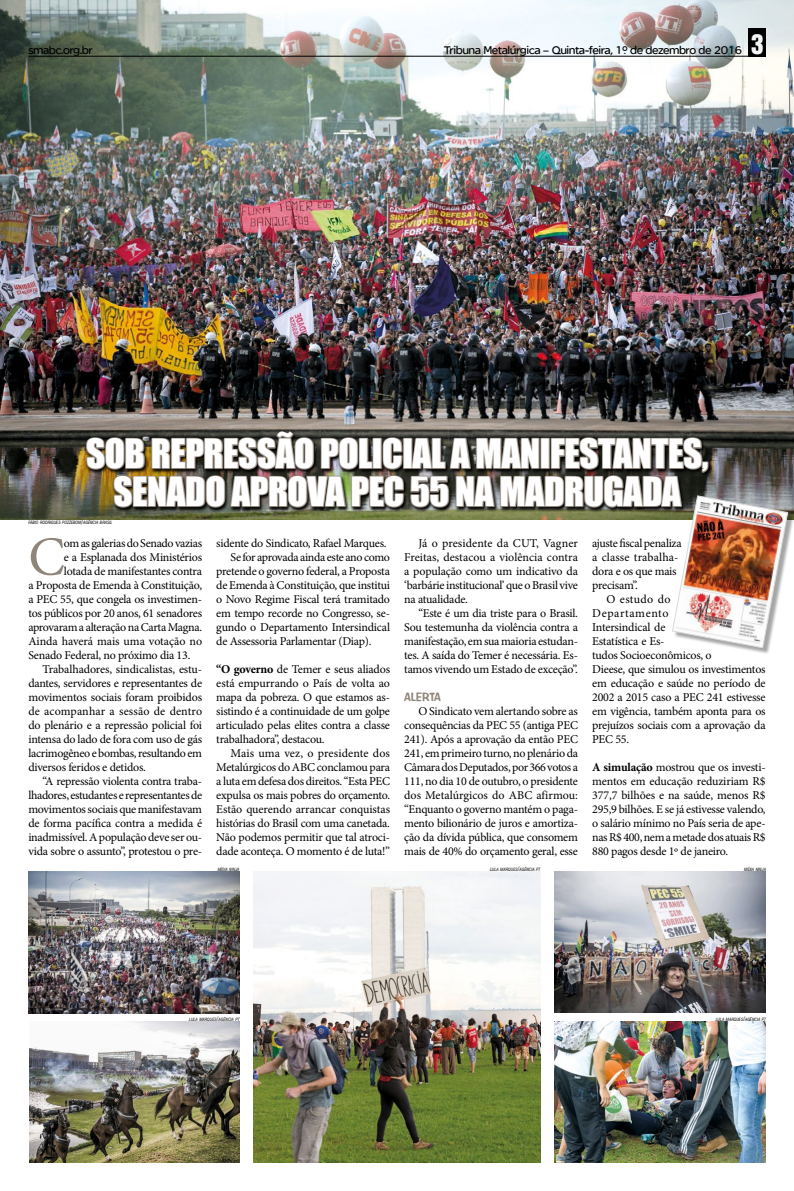
<style>
.page{position:relative;width:794px;height:1191px;background:#fff}
.page>*{position:absolute;margin:0;border:0;box-sizing:border-box;transform-origin:0 0}
.t1{font:55.1px "Minion Pro";color:#8f857a}
.t2{font:37px/38px "Impact";letter-spacing:-.01em;color:#fff;text-align:center}
.t3{font:12px/14px "Minion Pro";letter-spacing:-.02em;color:#000;text-align:justify}
.t4{font:12px "SE Optimist Semi";letter-spacing:-.04em;color:#000}
.t5{font:12px "Minion Pro";letter-spacing:.01em;color:#000}
.t6{font:12px "Impress BT";color:#8f857a}
.t7{font:italic condensed 4.4px "Swiss 721 BT";color:#000}
.s1{font-family:"Helvetica Inserat";font-size:25px;color:#f4f5f6}
.s2{font-size:6.2px}
.s3{font-weight:700}
</style>
<div class="page">
<img style="left:0;top:0;width:794px;height:519px">
<hr style="left:28px;top:56px;width:738px;height:1px;background:#000">
<div style="left:749px;top:28px;width:17px;height:29px;background:#000"></div>
<img style="left:254px;top:871px;width:286px;height:291px">
<img style="left:29px;top:871px;width:210px;height:142px">
<img style="left:29px;top:1021px;width:210px;height:141px">
<img style="left:555px;top:871px;width:211px;height:141px">
<img style="left:555px;top:1021px;width:211px;height:141px">
<div style="left:673px;top:497px;width:121px;height:158px;background:#000;opacity:.35"></div>
<img style="left:84px;top:418px;width:705px;height:231px">
<p class="t4" style="left:28px;top:43px;width:66px">smabc.org.br</p>
<p class="t4" style="left:444px;top:43px;width:321px">Tribuna Metalúrgica – Quinta-feira, 1º de dezembro de 2016 <span class="s1">3</span></p>
<h2 class="t2" style="left:86px;top:433px;width:624px">SOB REPRESSÃO POLICIAL A MANIFESTANTES,<br>SENADO APROVA PEC 55 NA MADRUGADA</h2>
<p class="t7" style="left:28px;top:520px;width:85px">FÁBIO RODRIGUES POZZEBOM<span class="s2">/</span>AGÊNCIA BRASIL</p>
<h1 class="t1" style="left:28px;top:520px;width:38px">C</h1>
<p class="t3" style="left:64px;top:536px;width:140px">om as galerias do Senado vazias</p>
<p class="t3" style="left:64px;top:550px;width:140px">e a Esplanada dos Ministérios</p>
<p class="t3" style="left:64px;top:564px;width:140px">lotada de manifestantes contra</p>
<p class="t3" style="left:28px;top:578px;width:175px">a Proposta de Emenda à Constituição,</p>
<p class="t3" style="left:28px;top:592px;width:175px">a PEC 55, que congela os investimen-</p>
<p class="t3" style="left:28px;top:606px;width:175px">tos públicos por 20 anos, 61 senadores</p>
<p class="t3" style="left:28px;top:620px;width:175px">aprovaram a alteração na Carta Magna.</p>
<p class="t3" style="left:28px;top:634px;width:175px">Ainda haverá mais uma votação no</p>
<p class="t3" style="left:28px;top:648px;width:163px">Senado Federal, no próximo dia 13.</p>
<p class="t3" style="left:43px;top:662px;width:161px">Trabalhadores, sindicalistas, estu-</p>
<p class="t3" style="left:28px;top:676px;width:175px">dantes, servidores e representantes de</p>
<p class="t3" style="left:28px;top:690px;width:175px">movimentos sociais foram proibidos</p>
<p class="t5" style="left:28px;top:703px;width:175px">de acompanhar a sessão de dentro</p>
<p class="t3" style="left:28px;top:718px;width:175px">do plenário e a repressão policial foi</p>
<p class="t3" style="left:28px;top:732px;width:175px">intensa do lado de fora com uso de gás</p>
<p class="t3" style="left:28px;top:746px;width:175px">lacrimogêneo e bombas, resultando em</p>
<p class="t3" style="left:28px;top:760px;width:119px">diversos feridos e detidos.</p>
<p class="t3" style="left:43px;top:774px;width:161px">“A repressão violenta contra traba-</p>
<p class="t3" style="left:28px;top:788px;width:175px">lhadores, estudantes e representantes de</p>
<p class="t3" style="left:28px;top:802px;width:175px">movimentos sociais que manifestavam</p>
<p class="t3" style="left:28px;top:816px;width:175px">de forma pacífica contra a medida é</p>
<p class="t3" style="left:28px;top:830px;width:175px">inadmissível. A população deve ser ou-</p>
<p class="t3" style="left:28px;top:844px;width:175px">vida sobre o assunto”, protestou o pre-</p>
<p class="t3" style="left:216px;top:536px;width:172px">sidente do Sindicato, Rafael Marques.</p>
<p class="t3" style="left:230px;top:550px;width:161px">Se for aprovada ainda este ano como</p>
<p class="t3" style="left:216px;top:564px;width:175px">pretende o governo federal, a Proposta</p>
<p class="t3" style="left:216px;top:578px;width:175px">de Emenda à Constituição, que institui</p>
<p class="t3" style="left:216px;top:592px;width:175px">o Novo Regime Fiscal terá tramitado</p>
<p class="t3" style="left:216px;top:606px;width:175px">em tempo recorde no Congresso, se-</p>
<p class="t3" style="left:216px;top:620px;width:175px">gundo o Departamento Intersindical</p>
<p class="t3" style="left:216px;top:634px;width:157px">de Assessoria Parlamentar (Diap).</p>
<p class="t3" style="left:216px;top:662px;width:175px"><span class="s3">“O governo</span> de Temer e seus aliados está empurrando o País de volta ao mapa da pobreza. O que estamos as&shy;sistindo é a continuidade de um golpe articulado pelas elites contra a classe trabalhadora”, destacou.</p>
<p class="t3" style="left:216px;top:746px;width:175px;text-indent:14px">Mais uma vez, o presidente dos Metalúrgicos do ABC conclamou para a luta em defesa dos direitos. “Esta PEC expulsa os mais pobres do orçamento.<br>Estão querendo arrancar conquistas histórias do Brasil com uma canetada.<br>Não podemos permitir que tal atroci&shy;dade aconteça. O momento é de luta!”</p>
<p class="t3" style="left:404px;top:536px;width:175px;text-indent:14px">Já o presidente da CUT, Vagner Freitas, destacou a violência contra a população como um indicativo da ‘barbárie institucional’ que o Brasil vive na atualidade.</p>
<p class="t3" style="left:404px;top:606px;width:175px;text-indent:14px">“Este é um dia triste para o Brasil.<br>Sou testemunha da violência contra a manifestação, em sua maioria estudan&shy;tes. A saída do Temer é necessária. Es&shy;tamos vivendo um Estado de exceção”.</p>
<p class="t6" style="left:404px;top:689px;width:14px">ALERTA</p>
<p class="t3" style="left:404px;top:704px;width:175px;text-indent:14px">O Sindicato vem alertando sobre as consequências da PEC 55 (antiga PEC 241). Após a aprovação da então PEC 241, em primeiro turno, no plenário da Câmara dos Deputados, por 366 votos a 111, no dia 10 de outubro, o presidente dos Metalúrgicos do ABC afirmou: “Enquanto o governo mantém o paga&shy;mento bilionário de juros e amortiza&shy;ção da dívida pública, que consomem mais de 40% do orçamento geral, esse</p>
<p class="t3" style="left:592px;top:536px;width:91px;text-align:left">ajuste fiscal penaliza a classe trabalha&shy;dora e os que mais precisam”.</p>
<p class="t3" style="left:592px;top:592px;width:175px;text-align:left;text-indent:14px">O estudo do<br>Departamento<br>Intersindical de<br>Estatística e Es-<br>tudos Socioeconômicos, o<br>Dieese, que simulou os investimentos em educação e saúde no período de<br>2002 a 2015 caso a PEC 241 estivesse em vigência, também aponta para os prejuízos sociais com a aprovação da<br>PEC 55.</p>
<p class="t3" style="left:592px;top:760px;width:175px"><span class="s3">A simulação</span> mostrou que os investi&shy;mentos em educação reduziriam R$ 377,7 bilhões e na saúde, menos R$ 295,9 bilhões. E se já estivesse valendo, o salário mínimo no País seria de ape&shy;nas R$ 400, nem a metade dos atuais R$ 880 pagos desde 1º de janeiro.</p>
<p class="t7" style="left:218px;top:866px;width:23px">MÍDIA NINJA</p>
<p class="t7" style="left:490px;top:866px;width:52px">LULA MARQUES<span class="s2">/</span>AGÊNCIA PT</p>
<p class="t7" style="left:744px;top:866px;width:23px">MÍDIA NINJA</p>
<p class="t7" style="left:189px;top:1016px;width:52px">LULA MARQUES<span class="s2">/</span>AGÊNCIA PT</p>
<p class="t7" style="left:715px;top:1016px;width:52px">LULA MARQUES<span class="s2">/</span>AGÊNCIA PT</p>
</div>
